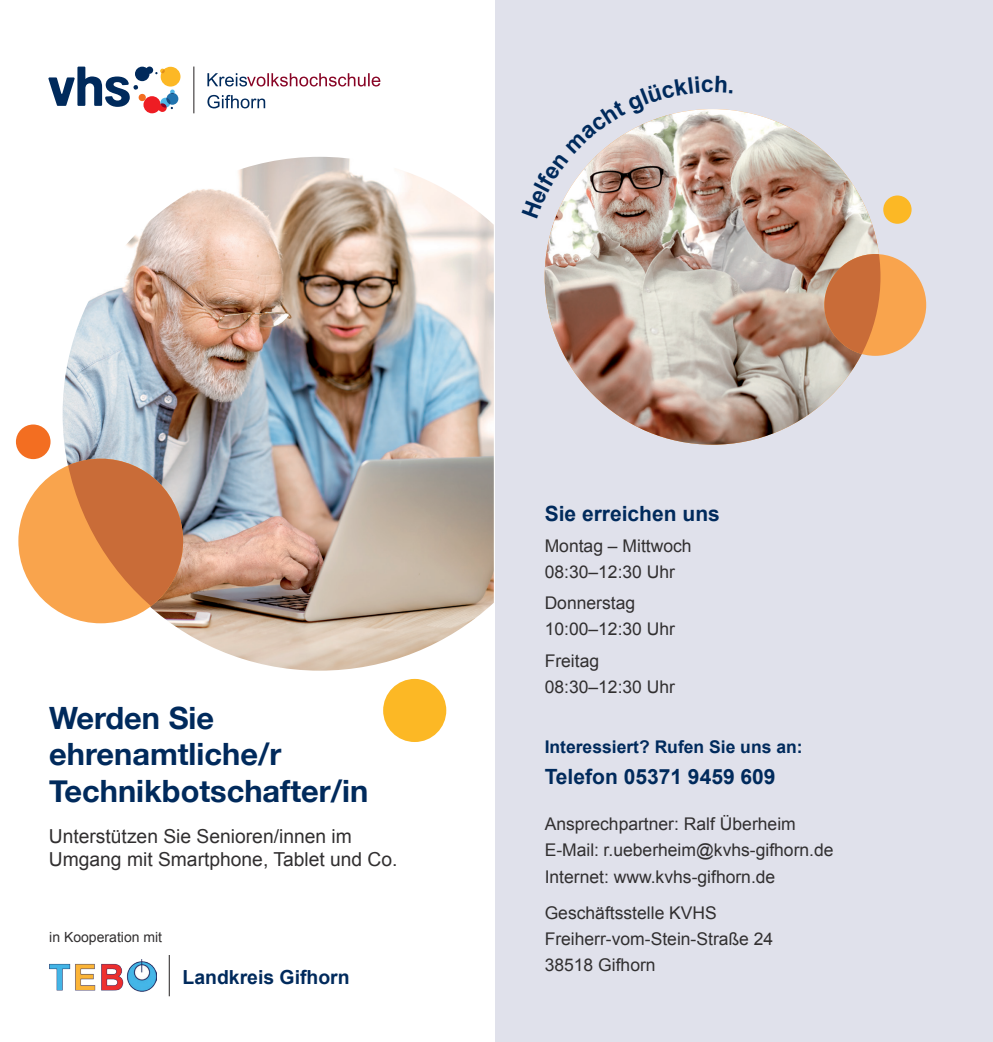
<style>
.page{position:relative;width:993px;height:1042px;background:#fff}
.page>*{position:absolute;margin:0;border:0;box-sizing:border-box;transform-origin:0 0}
.t1{font:700 30.62px/36.9px "Helvetica Neue";color:#002a5c}
.t2{font:700 21px "Arial";color:#002a5c}
.t3{font:700 19.43px "Arial";color:#002a5c}
.t4{font:19.25px/23.1px "Arial";color:#312f30}
.t5{font:17.5px/26.2px "Arial";color:#312f30}
.t6{font:700 17.5px "Arial";color:#002a5c}
.t7{font:14px "Arial";color:#312f30}
</style>
<div class="page">
<div style="left:495px;top:0;width:497px;height:1042px;background:#e0e1eb"></div>
<img style="left:544px;top:109px;width:336px;height:336px;border-radius:168px">
<div style="left:824px;top:254px;width:101px;height:102px;background:#f9a44d;border-radius:50%"></div>
<div style="left:883px;top:195px;width:28px;height:29px;background:#fcb825;border-radius:50%"></div>
<svg style="left:824px;top:254px;width:56px;height:102px;background:#ca7b4c"></svg>
<hr style="left:193px;top:67px;width:1px;height:46px;background:#231f20">
<svg style="left:48px;top:67px;width:132px;height:46px"></svg>
<svg style="left:207px;top:73px;width:173px;height:13px"></svg>
<svg style="left:207px;top:95px;width:58px;height:13px"></svg>
<img style="left:50px;top:959px;width:106px;height:33px">
<hr style="left:169px;top:955px;width:1px;height:41px;background:#231f20">
<img style="left:63px;top:157px;width:430px;height:513px">
<div style="left:18px;top:459px;width:165px;height:164px;background:#f9a44d;border-radius:50%"></div>
<div style="left:383px;top:679px;width:63px;height:63px;background:#fcb825;border-radius:50%"></div>
<div style="left:16px;top:424px;width:35px;height:35px;background:#f36e21;border-radius:50%"></div>
<svg style="left:63px;top:459px;width:120px;height:164px"></svg>
<img style="left:554px;top:109px;width:178px;height:110px">
<h1 class="t1" style="left:49px;top:700px;width:320px">Werden Sie ehrenamtliche/r<br>Technikbotschafter/in</h1>
<p class="t4" style="left:49px;top:825px;width:350px">Unterstützen Sie Senioren/innen im<br>Umgang mit Smartphone, Tablet und Co.</p>
<p class="t7" style="left:49px;top:928px;width:114px">in Kooperation mit</p>
<p class="t3" style="left:182px;top:964px;width:168px">Landkreis Gifhorn</p>
<p class="t2" style="left:544px;top:499px;width:177px">Sie erreichen uns</p>
<p class="t5" style="left:544px;top:533px;width:148px">Montag – Mittwoch<br>08:30–12:30 Uhr</p>
<p class="t5" style="left:544px;top:590px;width:132px">Donnerstag<br>10:00–12:30 Uhr</p>
<p class="t5" style="left:544px;top:647px;width:132px">Freitag<br>08:30–12:30 Uhr</p>
<p class="t6" style="left:544px;top:735px;width:259px">Interessiert? Rufen Sie uns an:</p>
<p class="t2" style="left:544px;top:763px;width:232px">Telefon 05371 9459 609</p>
<p class="t5" style="left:544px;top:811px;width:290px">Ansprechpartner: Ralf Überheim<br>E-Mail: r.ueberheim@kvhs-gifhorn.de<br>Internet: www.kvhs-gifhorn.de</p>
<p class="t5" style="left:544px;top:899px;width:230px">Geschäftsstelle KVHS<br>Freiherr-vom-Stein-Straße 24<br>38518 Gifhorn</p>
</div>
